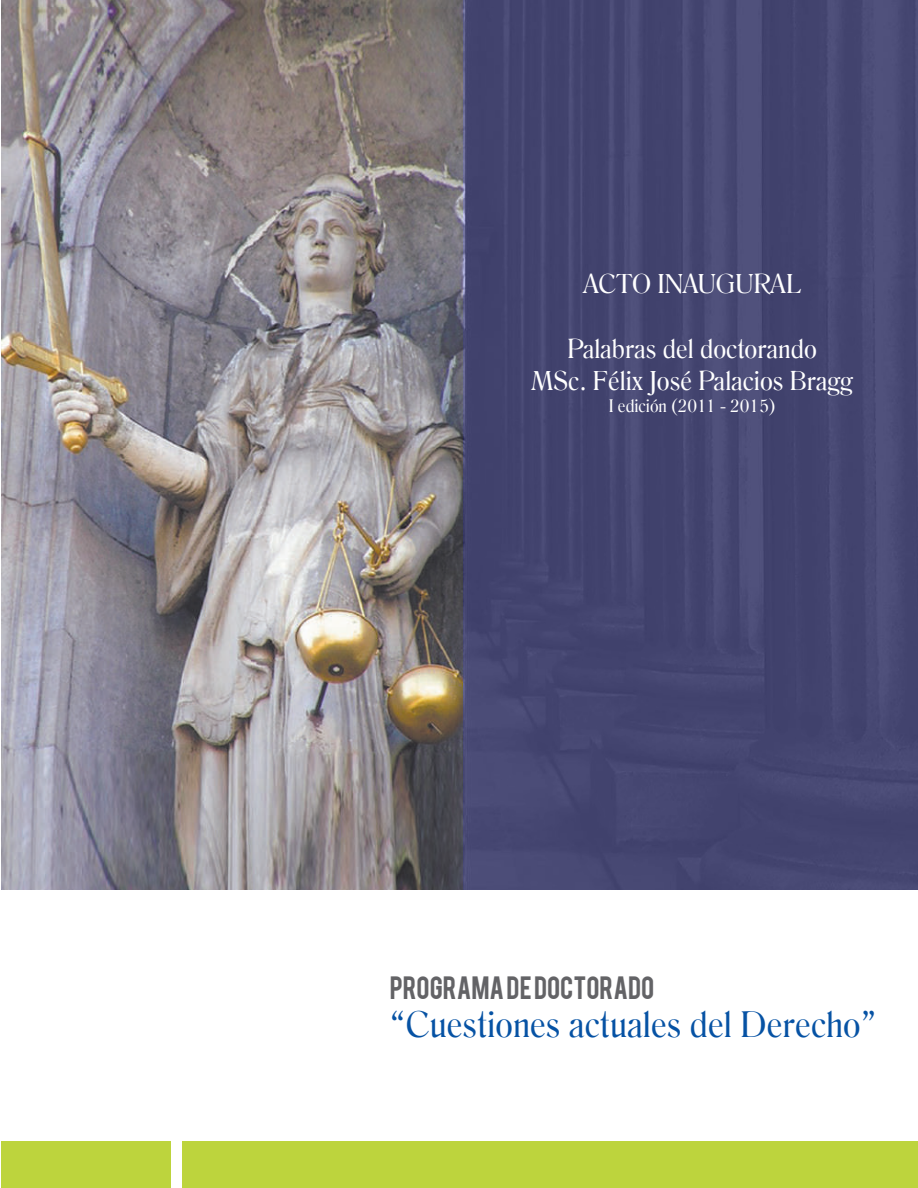
<style>
.page{position:relative;width:918px;height:1188px;background:#fff}
.page>*{position:absolute;margin:0;border:0;box-sizing:border-box;transform-origin:0 0}
.t1{font:36.6px "Salernomi J";color:#0652a4}
.t2{font:27px/32.4px "Salernomi J";color:#fff;text-align:center}
.t3{font:25.35px "Bebas";color:#636366}
.t4{font:18px "Salernomi J";color:#fff}
</style>
<div class="page">
<img style="left:2px;top:0;width:462px;height:890px">
<div style="left:464px;top:0;width:454px;height:890px;background:#43446f"></div>
<div style="left:182px;top:1141px;width:736px;height:47px;background:#bdd43d"></div>
<div style="left:2px;top:1141px;width:169px;height:47px;background:#bdd43d"></div>
<p class="t2" style="left:583px;top:267px;width:220px">ACTO INAUGURAL</p>
<p class="t2" style="left:531px;top:332px;width:323px">Palabras del doctorando<br>MSc. Félix José Palacios Bragg</p>
<p class="t4" style="left:609px;top:394px;width:168px">I edición (2011 - 2015)</p>
<p class="t3" style="left:390px;top:969px;width:266px">PROGRAMA DE DOCTORADO</p>
<h1 class="t1" style="left:390px;top:1002px;width:488px">“Cuestiones actuales del Derecho”</h1>
</div>
